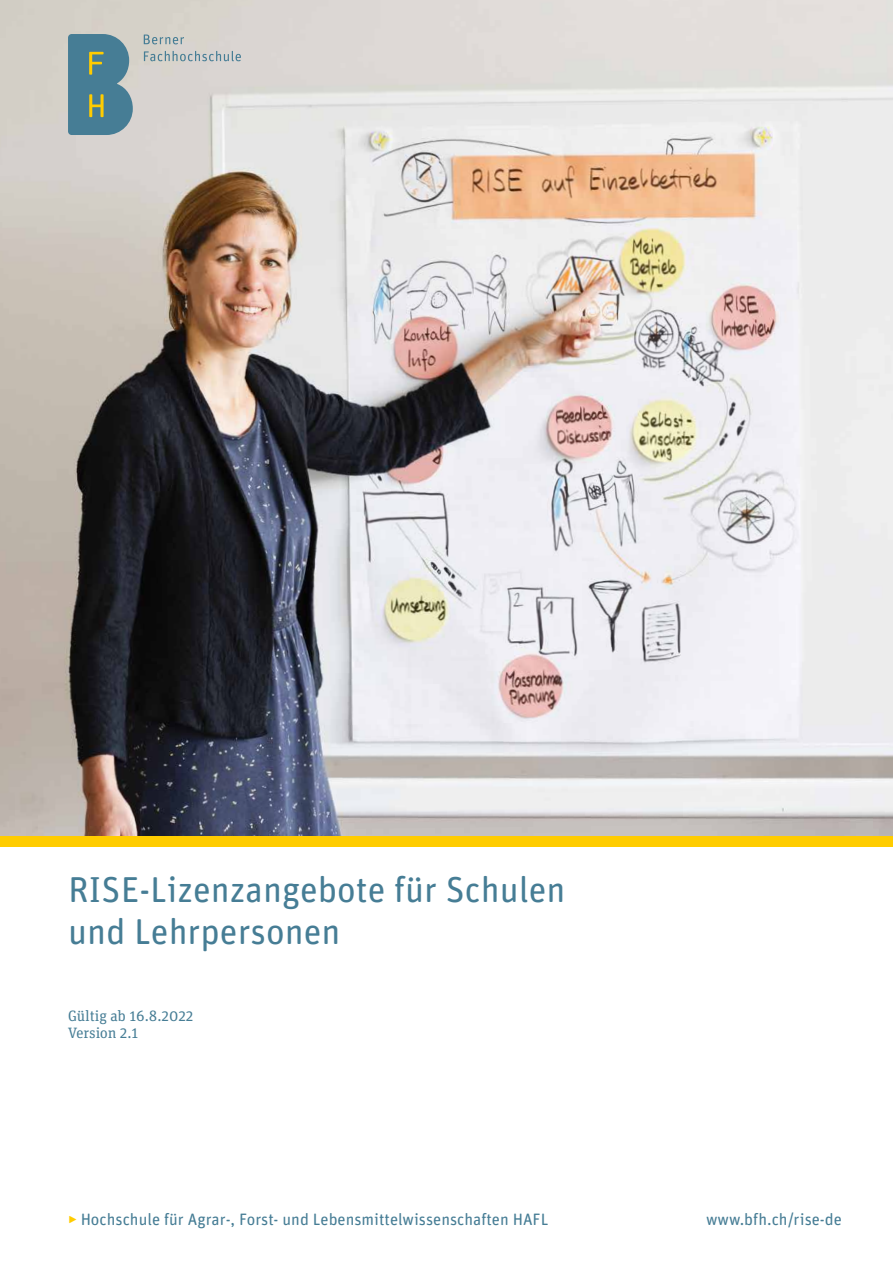
<style>
.page{position:relative;width:893px;height:1263px;background:#fff}
.page>*{position:absolute;margin:0;border:0;box-sizing:border-box;transform-origin:0 0}
.t1{font:36px/42.5px "Unit Rounded Pro";color:#467d95}
.t2{font:16.5px "Unit Rounded Pro";color:#467d95}
.t3{font:15px/17px "Unit Slab Pro";letter-spacing:-.005em;color:#467d95}
.s1{font-weight:300;color:#fc0}
</style>
<div class="page">
<img style="left:0;top:0;width:893px;height:837px">
<div style="left:0;top:837px;width:893px;height:10px;background:#fc0"></div>
<svg style="left:68px;top:34px;width:65px;height:101px;background:#5d8994"></svg>
<svg style="left:144px;top:35px;width:40px;height:9px"></svg>
<svg style="left:144px;top:51px;width:97px;height:10px"></svg>
<h1 class="t1" style="left:68px;top:866px;width:499px">RISE-Lizenzangebote für Schulen und Lehrpersonen</h1>
<p class="t3" style="left:68px;top:1006px;width:127px">Gültig ab 16.8.2022<br>Version 2.1</p>
<p class="t2" style="left:68px;top:1207px;width:482px"><span class="s1">‣</span> Hochschule für Agrar-, Forst- und Lebensmittelwissenschaften HAFL</p>
<p class="t2" style="left:706px;top:1207px;width:137px">www.bfh.ch/rise-de</p>
</div>
